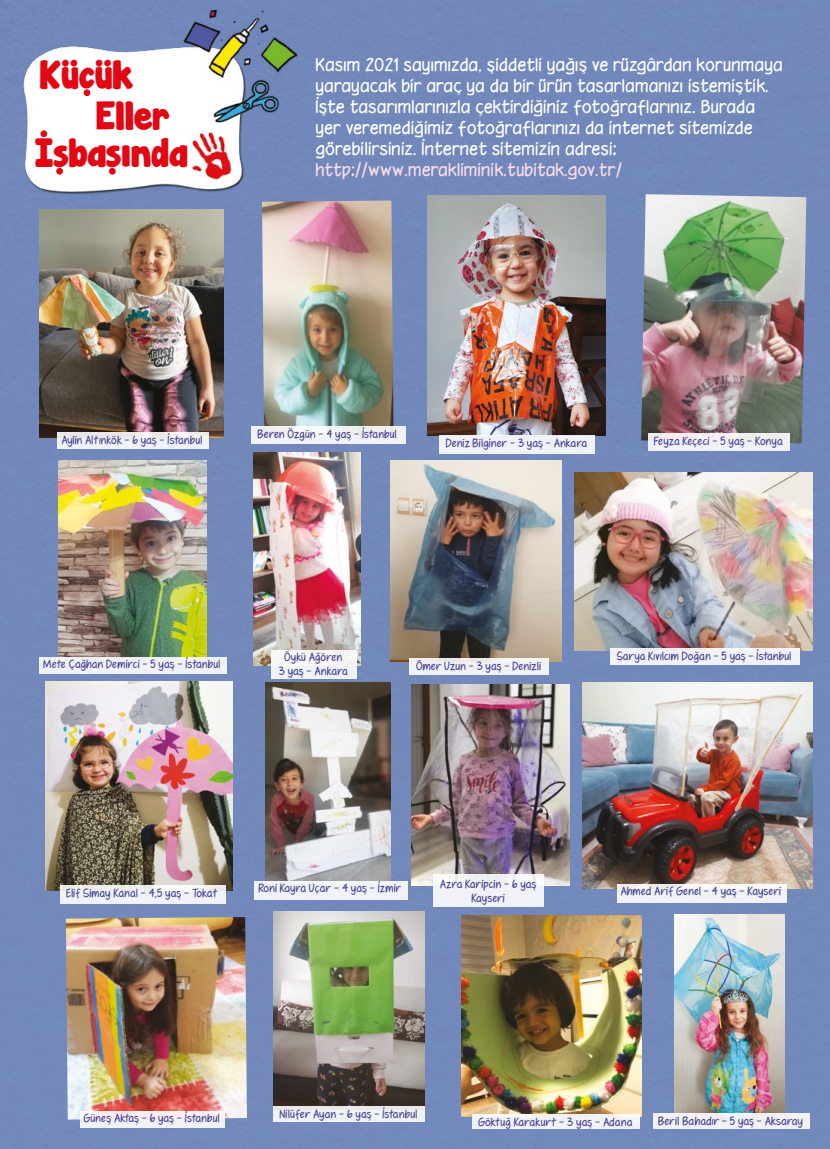
<style>
.page{position:relative;width:830px;height:1149px;background:#fff}
.page>*{position:absolute;margin:0;border:0;box-sizing:border-box;transform-origin:0 0}
.t1{font:36px/77.8px "Janda Manatee Solid";color:#e30613}
.t2{font:16.5px/21px "Hooteroll";color:#fff}
.t3{font:16.5px "Hooteroll";color:#fadceb}
.t4{font:11.25px/13.5px "Fennario";letter-spacing:-.02em;color:#444294;text-align:center}
</style>
<div class="page">
<div style="left:0;top:0;width:829px;height:1148px;background:#7289bb"></div>
<img style="left:23px;top:11px;width:275px;height:199px">
<div style="left:84px;top:89px;width:6px;height:7px;background:#e30613;border-radius:50%"></div>
<div style="left:56px;top:168px;width:7px;height:6px;background:#e30613;border-radius:50%"></div>
<div style="left:109px;top:168px;width:7px;height:6px;background:#e30613;border-radius:50%"></div>
<img style="left:265px;top:682px;width:125px;height:198px">
<img style="left:641px;top:194px;width:165px;height:249px">
<div style="left:648px;top:433px;width:141px;height:18px;background:#f0f2f6"></div>
<img style="left:582px;top:682px;width:230px;height:205px">
<img style="left:45px;top:681px;width:187px;height:209px">
<img style="left:390px;top:460px;width:171px;height:201px">
<img style="left:254px;top:453px;width:107px;height:212px">
<div style="left:253px;top:880px;width:154px;height:18px;background:#f0f2f8"></div>
<img style="left:66px;top:917px;width:181px;height:202px">
<img style="left:674px;top:914px;width:110px;height:199px">
<div style="left:652px;top:1113px;width:157px;height:15px;background:#f0f2f8"></div>
<img style="left:461px;top:915px;width:180px;height:200px">
<img style="left:39px;top:210px;width:185px;height:227px">
<img style="left:411px;top:684px;width:158px;height:201px">
<img style="left:427px;top:195px;width:178px;height:240px">
<div style="left:439px;top:435px;width:155px;height:18px;background:#f0f2f7"></div>
<div style="left:57px;top:432px;width:151px;height:17px;background:linear-gradient(to right,#edeef2,#f1f2f5)"></div>
<div style="left:433px;top:874px;width:110px;height:33px;background:linear-gradient(to right,#f2f4f7,#f1f3f7)"></div>
<div style="left:617px;top:883px;width:169px;height:18px;background:linear-gradient(to right,#f0f1f5,#f4f5f8)"></div>
<img style="left:59px;top:460px;width:147px;height:197px">
<img style="left:273px;top:911px;width:151px;height:195px">
<div style="left:60px;top:884px;width:166px;height:19px;background:linear-gradient(to right,#eff0f2,#f3f4f7)"></div>
<svg style="left:273px;top:1106px;width:151px;height:15px;background:#eeeff3"></svg>
<div style="left:80px;top:1110px;width:144px;height:16px;background:#faf2f5"></div>
<img style="left:262px;top:200px;width:131px;height:226px">
<div style="left:250px;top:426px;width:155px;height:17px;background:#f0f2f7"></div>
<img style="left:574px;top:472px;width:237px;height:178px">
<svg style="left:409px;top:658px;width:139px;height:16px;background:#f0f1f4"></svg>
<div style="left:610px;top:648px;width:189px;height:16px;background:#f0f2f8"></div>
<div style="left:270px;top:650px;width:86px;height:28px;background:#f5f3f7"></div>
<svg style="left:472px;top:1114px;width:167px;height:14px;background:#f1f3f6"></svg>
<div style="left:39px;top:657px;width:188px;height:16px;background:#f0f2f8"></div>
<h1 class="t1" style="left:35px;top:38px;width:154px">Kücük<br>İsbasında</h1>
<h1 class="t1" style="left:96px;top:78px;width:75px">Eller</h1>
<p class="t2" style="left:316px;top:54px;width:469px">Kasım 2021 sayımızda, şiddetli yağış ve rüzgârdan korunmaya yarayacak bir araç ya da bir ürün tasarlamanızı istemiştik.<br>İşte tasarımlarınızla çektirdiğiniz fotoğraflarınız. Burada yer veremediğimiz fotoğraflarınızı da internet sitemizde görebilirsiniz. İnternet sitemizin adresi:</p>
<h2 class="t3" style="left:316px;top:160px;width:308px">http://www.merakliminik.tubitak.gov.tr/</h2>
<p class="t4" style="left:258px;top:427px;width:141px">Beren Özgün - 4 yaş - İstanbul</p>
<p class="t4" style="left:62px;top:433px;width:143px">Aylin Altınkök - 6 yaş - İstanbul</p>
<p class="t4" style="left:446px;top:436px;width:143px">Deniz Bilginer - 3 yaş - Ankara</p>
<p class="t4" style="left:654px;top:434px;width:130px">Feyza Keçeci - 5 yaş - Konya</p>
<p class="t4" style="left:44px;top:657px;width:179px">Mete Çağhan Demirci - 5 yaş - İstanbul</p>
<p class="t4" style="left:284px;top:650px;width:60px">Öykü Ağören</p>
<p class="t4" style="left:616px;top:649px;width:176px">Sarya Kıvılcım Doğan - 5 yaş - İstanbul</p>
<p class="t4" style="left:279px;top:663px;width:71px">3 yaş - Ankara</p>
<p class="t4" style="left:416px;top:658px;width:127px">Ömer Uzun - 3 yaş - Denizli</p>
<p class="t4" style="left:440px;top:877px;width:98px">Azra Karipcin - 6 yaş<br>Kayseri</p>
<p class="t4" style="left:259px;top:881px;width:144px">Roni Kayra Uçar - 4 yaş - İzmir</p>
<p class="t4" style="left:66px;top:885px;width:153px">Elif Simay Kanal - 4,5 yaş - Tokat</p>
<p class="t4" style="left:620px;top:884px;width:162px">Ahmed Arif Genel - 4 yaş - Kayseri</p>
<p class="t4" style="left:84px;top:1110px;width:138px">Güneş Aktaş - 6 yaş - İstanbul</p>
<p class="t4" style="left:279px;top:1106px;width:140px">Nilüfer Ayan - 6 yaş - İstanbul</p>
<p class="t4" style="left:478px;top:1114px;width:156px">Göktuğ Karakurt - 3 yaş - Adana</p>
<p class="t4" style="left:658px;top:1113px;width:147px">Beril Bahadır - 5 yaş - Aksaray</p>
</div>
